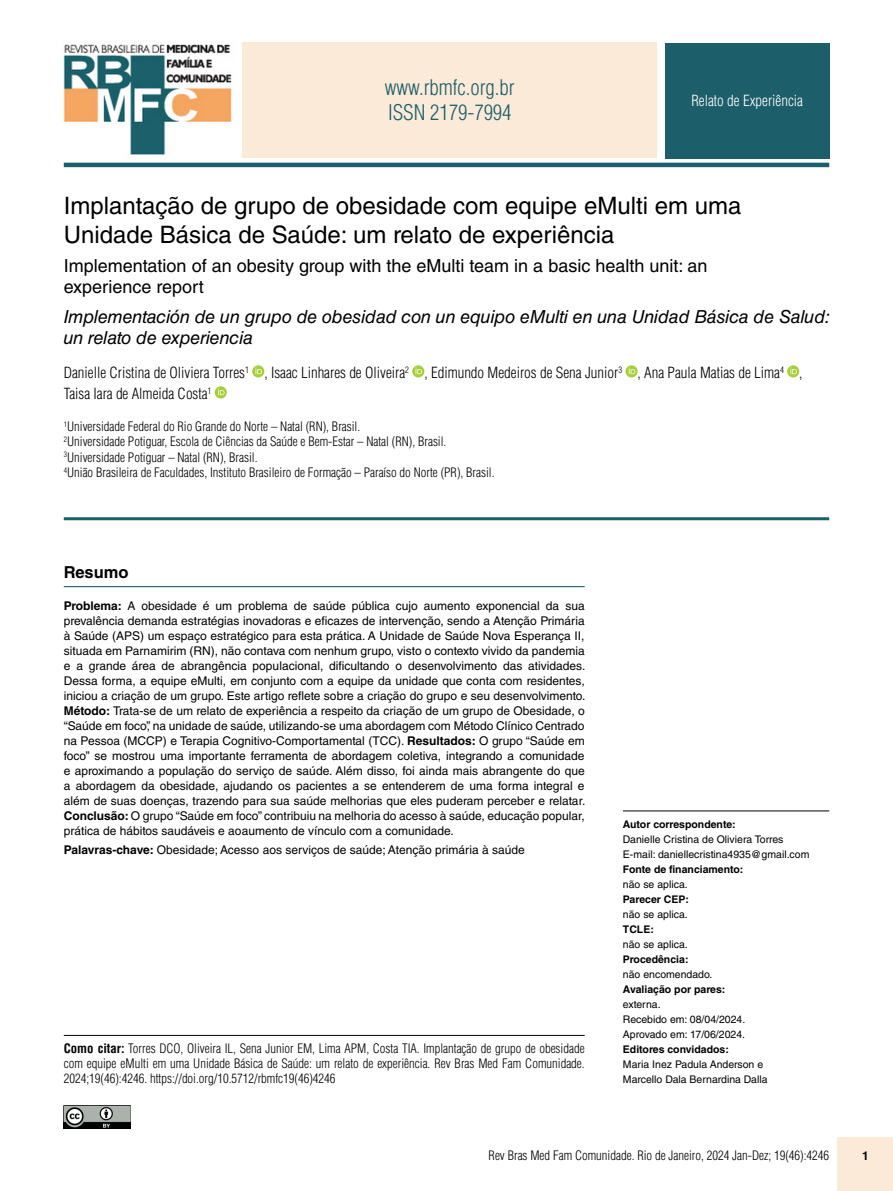
<style>
.page{position:relative;width:893px;height:1191px;background:#fff}
.page>*{position:absolute;margin:0;border:0;box-sizing:border-box;transform-origin:0 0}
.t1{font:24px/28.8px "Helvetica LT Std";color:#000}
.t2{font:300 condensed 21px/25.2px "Helvetica LT Std";color:#1c5e69}
.t3{font:italic 18px/21px "Helvetica LT Std";letter-spacing:-.01em;color:#000}
.t4{font:18px/21px "Helvetica LT Std";color:#000}
.t5{font:700 16.5px "Helvetica LT Std";color:#000}
.t6{font:300 condensed 15px/21px "Helvetica LT Std";color:#000}
.t7{font:300 condensed 15px "Helvetica LT Std";color:#fff}
.t8{font:300 condensed 12.75px/15.3px "Helvetica LT Std";color:#000}
.t9{font:12px/15px "Helvetica LT Std";color:#000;text-align:justify}
.t10{font:700 12px "Helvetica LT Std";color:#000}
.t11{font:10.5px/15px "Helvetica LT Std";color:#000}
.t12{font:700 10.5px "Helvetica LT Std";color:#000}
.s1{font-weight:700}
</style>
<div class="page">
<div style="left:838px;top:1137px;width:55px;height:54px;background:#fcead8"></div>
<img style="left:64px;top:1105px;width:67px;height:23px">
<hr style="left:623px;top:810px;width:206px;height:1px;background:#000">
<hr style="left:64px;top:586px;width:521px;height:1px;background:#1c5e69">
<div style="left:665px;top:43px;width:164px;height:116px;background:#1c5e69"></div>
<hr style="left:64px;top:163px;width:765px;height:4px;background:#1c5e69">
<svg style="left:252px;top:365px;width:12px;height:12px"></svg>
<svg style="left:255px;top:367px;width:7px;height:7px"></svg>
<svg style="left:412px;top:365px;width:12px;height:12px"></svg>
<svg style="left:415px;top:367px;width:7px;height:7px"></svg>
<svg style="left:625px;top:365px;width:13px;height:12px"></svg>
<svg style="left:629px;top:367px;width:6px;height:7px"></svg>
<svg style="left:787px;top:365px;width:12px;height:12px"></svg>
<svg style="left:790px;top:367px;width:7px;height:7px"></svg>
<svg style="left:215px;top:386px;width:12px;height:12px"></svg>
<svg style="left:218px;top:388px;width:7px;height:7px"></svg>
<hr style="left:64px;top:1035px;width:521px;height:1px;background:#000">
<hr style="left:64px;top:517px;width:765px;height:3px;background:#1c5e69">
<img style="left:63px;top:44px;width:169px;height:111px">
<div style="left:242px;top:42px;width:415px;height:116px;background:#fcead8"></div>
<h2 class="t2" style="left:385px;top:75px;width:131px">www.rbmfc.org.br<br>ISSN 2179-7994</h2>
<p class="t7" style="left:691px;top:92px;width:113px">Relato de Experiência</p>
<h1 class="t1" style="left:64px;top:191px;width:679px">Implantação de grupo de obesidade com equipe eMulti em uma<br>Unidade Básica de Saúde: um relato de experiência</h1>
<h3 class="t4" style="left:64px;top:255px;width:645px">Implementation of an obesity group with the eMulti team in a basic health unit: an experience report</h3>
<h3 class="t3" style="left:64px;top:306px;width:768px">Implementación de un grupo de obesidad con un equipo eMulti en una Unidad Básica de Salud: un relato de experiencia</h3>
<p class="t6" style="left:64px;top:361px;width:740px">Danielle Cristina de Oliviera Torres<sup>1</sup> , Isaac Linhares de Oliveira<sup>2</sup> , Edimundo Medeiros de Sena Junior<sup>3</sup> , Ana Paula Matias de Lima<sup>4</sup> ,<br>Taisa Iara de Almeida Costa<sup>1</sup></p>
<p class="t8" style="left:64px;top:418px;width:432px"><sup>1</sup>Universidade Federal do Rio Grande do Norte – Natal (RN), Brasil.<br><sup>2</sup>Universidade Potiguar, Escola de Ciências da Saúde e Bem-Estar – Natal (RN), Brasil.<br><sup>3</sup>Universidade Potiguar – Natal (RN), Brasil.<br><sup>4</sup>União Brasileira de Faculdades, Instituto Brasileiro de Formação – Paraíso do Norte (PR), Brasil.</p>
<h3 class="t5" style="left:64px;top:561px;width:66px">Resumo</h3>
<p class="t9" style="left:64px;top:598px;width:523px"><span class="s1">Problema:</span> A obesidade é um problema de saúde pública cujo aumento exponencial da sua prevalência demanda estratégias inovadoras e eficazes de intervenção, sendo a Atenção Primária à Saúde (APS) um espaço estratégico para esta prática. A Unidade de Saúde Nova Esperança II, situada em Parnamirim (RN), não contava com nenhum grupo, visto o contexto vivido da pandemia e a grande área de abrangência populacional, dificultando o desenvolvimento das atividades.<br>Dessa forma, a equipe eMulti, em conjunto com a equipe da unidade que conta com residentes, iniciou a criação de um grupo. Este artigo reflete sobre a criação do grupo e seu desenvolvimento.<br><span class="s1">Método:</span> Trata-se de um relato de experiência a respeito da criação de um grupo de Obesidade, o “Saúde em foco”, na unidade de saúde, utilizando-se uma abordagem com Método Clínico Centrado na Pessoa (MCCP) e Terapia Cognitivo-Comportamental (TCC). <span class="s1">Resultados:</span> O grupo “Saúde em foco” se mostrou uma importante ferramenta de abordagem coletiva, integrando a comunidade e aproximando a população do serviço de saúde. Além disso, foi ainda mais abrangente do que a abordagem da obesidade, ajudando os pacientes a se entenderem de uma forma integral e além de suas doenças, trazendo para sua saúde melhorias que eles puderam perceber e relatar.<br><span class="s1">Conclusão:</span> O grupo “Saúde em foco” contribuiu na melhoria do acesso à saúde, educação popular, prática de hábitos saudáveis e aoaumento de vínculo com a comunidade.</p>
<p class="t9" style="left:64px;top:842px;width:462px"><span class="s1">Palavras-chave:</span> Obesidade; Acesso aos serviços de saúde; Atenção primária à saúde</p>
<p class="t8" style="left:64px;top:1040px;width:522px;text-align:justify"><span class="s1">Como citar:</span> Torres DCO, Oliveira IL, Sena Junior EM, Lima APM, Costa TIA. Implantação de grupo de obesidade com equipe eMulti em uma Unidade Básica de Saúde: um relato de experiência. Rev Bras Med Fam Comunidade.<br>2024;19(46):4246. https://doi.org/10.5712/rbmfc19(46)4246</p>
<p class="t12" style="left:623px;top:818px;width:114px">Autor correspondente:</p>
<p class="t11" style="left:623px;top:832px;width:188px">Danielle Cristina de Oliviera Torres<br>E-mail: daniellecristina4935@gmail.com</p>
<p class="t12" style="left:623px;top:863px;width:122px">Fonte de financiamento:</p>
<p class="t11" style="left:623px;top:877px;width:66px">não se aplica.</p>
<p class="t12" style="left:623px;top:893px;width:68px">Parecer CEP:</p>
<p class="t11" style="left:623px;top:907px;width:66px">não se aplica.</p>
<p class="t12" style="left:623px;top:923px;width:32px">TCLE:</p>
<p class="t11" style="left:623px;top:937px;width:66px">não se aplica.</p>
<p class="t12" style="left:623px;top:953px;width:67px">Procedência:</p>
<p class="t11" style="left:623px;top:967px;width:91px">não encomendado.</p>
<p class="t12" style="left:623px;top:983px;width:104px">Avaliação por pares:</p>
<p class="t11" style="left:623px;top:997px;width:124px">externa.<br>Recebido em: 08/04/2024.<br>Aprovado em: 17/06/2024.</p>
<p class="t12" style="left:623px;top:1043px;width:107px">Editores convidados:</p>
<p class="t11" style="left:623px;top:1057px;width:146px">Maria Inez Padula Anderson e<br>Marcello Dala Bernardina Dalla</p>
<p class="t8" style="left:489px;top:1147px;width:342px">Rev Bras Med Fam Comunidade. Rio de Janeiro, 2024 Jan-Dez; 19(46):4246</p>
<p class="t10" style="left:862px;top:1148px;width:8px">1</p>
</div>
